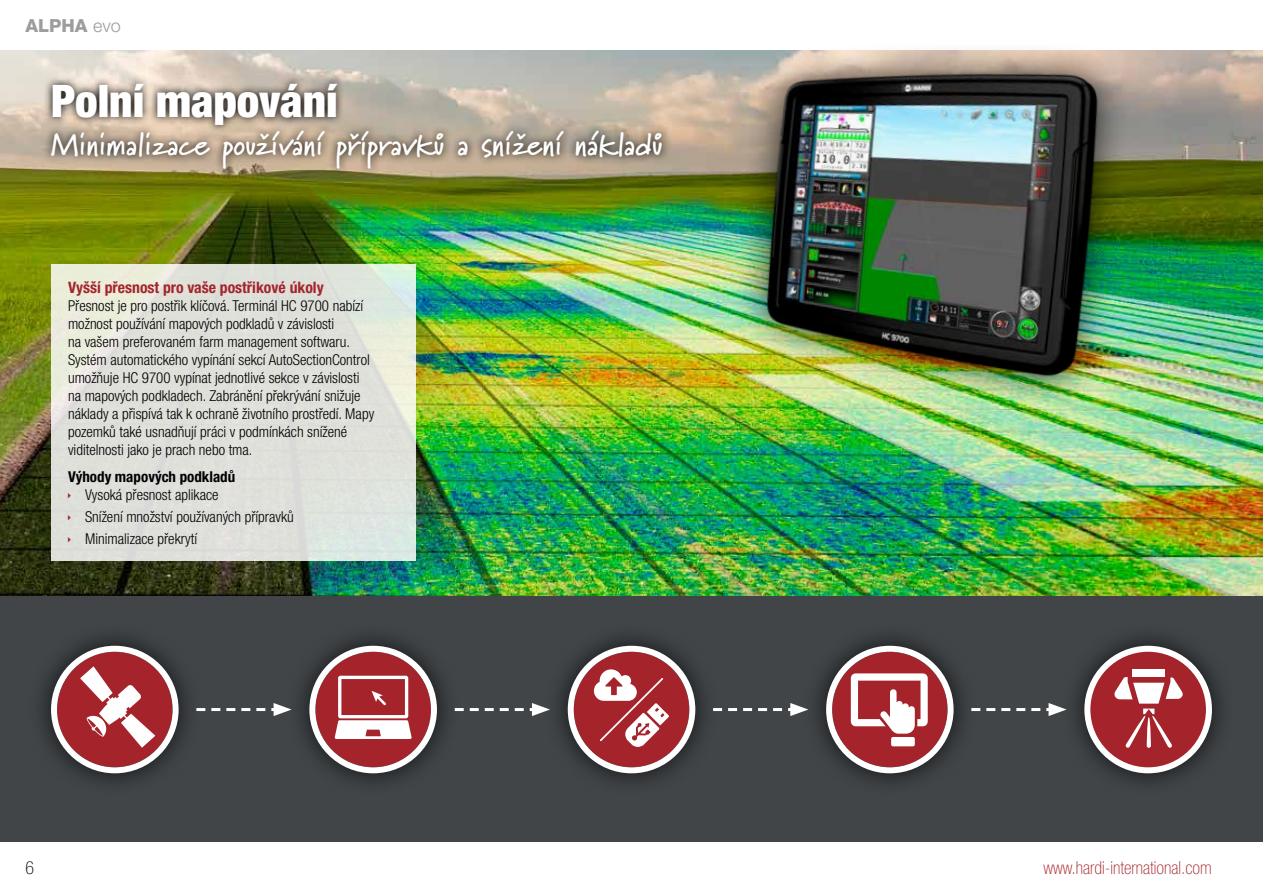
<style>
.page{position:relative;width:1263px;height:893px;background:#fff}
.page>*{position:absolute;margin:0;border:0;box-sizing:border-box;transform-origin:0 0}
.t1{font:900 condensed 45px "Helvetica Neue LT Pro";color:#fff}
.t2{font:700 31.5px "Marydale";color:#fff}
.t3{font:100 condensed 18px "Helvetica Neue LT Pro";color:#a5242c}
.t4{font:800 18px "Helvetica Neue LT Pro";color:#9d9d9c}
.t5{font:100 condensed 18px "Helvetica Neue LT Pro";color:#000}
.t6{font:700 condensed 15.75px "Helvetica Neue LT Pro";color:#a5242c}
.t7{font:300 condensed 15px/18px "Helvetica Neue LT Pro";color:#000}
.t8{font:700 condensed 15px "Helvetica Neue LT Pro";color:#000}
.s1{font-weight:300}
</style>
<div class="page">
<div style="left:0;top:595px;width:1263px;height:247px;background:#414548"></div>
<img style="left:0;top:51px;width:1263px;height:544px">
<div style="left:803px;top:622px;width:173px;height:175px;background:#000;opacity:.75"></div>
<div style="left:832px;top:652px;width:115px;height:115px;background:#a5242c;border-radius:50%"></div>
<svg style="left:851px;top:673px;width:77px;height:61px"></svg>
<div style="left:891px;top:737px;width:24px;height:9px;background:#fff;border-radius:2px"></div>
<div style="left:826px;top:646px;width:127px;height:127px;border:6px solid #fff;border-radius:50%"></div>
<div style="left:286px;top:622px;width:174px;height:175px;background:#000;opacity:.75"></div>
<div style="left:315px;top:652px;width:116px;height:115px;background:#a5242c;border-radius:50%"></div>
<svg style="left:335px;top:676px;width:77px;height:63px"></svg>
<div style="left:309px;top:646px;width:128px;height:127px;border:6px solid #fff;border-radius:50%"></div>
<div style="left:28px;top:622px;width:174px;height:175px;background:#000;opacity:.75"></div>
<div style="left:57px;top:652px;width:116px;height:115px;background:#a5242c;border-radius:50%"></div>
<svg style="left:80px;top:666px;width:75px;height:82px"></svg>
<div style="left:51px;top:646px;width:128px;height:127px;border:6px solid #fff;border-radius:50%"></div>
<div style="left:544px;top:622px;width:175px;height:175px;background:#000;opacity:.75"></div>
<div style="left:574px;top:652px;width:115px;height:115px;background:#a5242c;border-radius:50%"></div>
<svg style="left:594px;top:669px;width:75px;height:78px"></svg>
<div style="left:568px;top:646px;width:127px;height:127px;border:6px solid #fff;border-radius:50%"></div>
<svg style="left:971px;top:703px;width:90px;height:13px"></svg>
<svg style="left:713px;top:703px;width:95px;height:13px"></svg>
<svg style="left:455px;top:703px;width:95px;height:13px"></svg>
<svg style="left:196px;top:703px;width:96px;height:13px"></svg>
<div style="left:1061px;top:622px;width:174px;height:175px;background:#000;opacity:.75"></div>
<div style="left:1087px;top:649px;width:122px;height:121px;background:#a5242c;border-radius:50%"></div>
<div style="left:1084px;top:646px;width:128px;height:127px;border:6px solid #fff;border-radius:50%"></div>
<div style="left:1133px;top:669px;width:32px;height:8px;background:#fff"></div>
<svg style="left:1114px;top:677px;width:69px;height:71px"></svg>
<svg style="left:42px;top:75px;width:628px;height:102px;background:#a99c8a"></svg>
<svg style="left:51px;top:264px;width:364px;height:297px;background:#dfe2da"></svg>
<div style="left:734px;top:41px;width:396px;height:369px;background:#000;opacity:.75"></div>
<img style="left:723px;top:41px;width:455px;height:355px">
<svg style="left:68px;top:492px;width:3px;height:6px"></svg>
<svg style="left:68px;top:515px;width:3px;height:5px"></svg>
<svg style="left:68px;top:537px;width:3px;height:6px"></svg>
<p class="t4" style="left:26px;top:15px;width:97px">ALPHA <span class="s1">evo</span></p>
<h1 class="t1" style="left:51px;top:74px;width:288px">Polní mapování</h1>
<h2 class="t2" style="left:51px;top:126px;width:613px">Minimalizace používání přípravků a snížení nákladů</h2>
<p class="t6" style="left:68px;top:278px;width:257px">Vyšší přesnost pro vaše postřikové úkoly</p>
<p class="t7" style="left:68px;top:296px;width:308px">Přesnost je pro postřik klíčová. Terminál HC 9700 nabízí možnost používání mapových podkladů v závislosti<br>na vašem preferovaném farm management softwaru.<br>Systém automatického vypínání sekcí AutoSectionControl umožňuje HC 9700 vypínat jednotlivé sekce v závislosti na mapových podkladech. Zabránění překrývání snižuje náklady a přispívá tak k ochraně životního prostředí. Mapy pozemků také usnadňují práci v podmínkách snížené viditelnosti jako je prach nebo tma.</p>
<p class="t8" style="left:68px;top:467px;width:169px">Výhody mapových podkladů</p>
<p class="t7" style="left:85px;top:483px;width:210px;line-height:22.2px">Vysoká přesnost aplikace<br>Snížení množství používaných přípravků<br>Minimalizace překrytí</p>
<p class="t5" style="left:26px;top:857px;width:10px">6</p>
<p class="t3" style="left:1043px;top:857px;width:170px">www.hardi-international.com</p>
</div>
